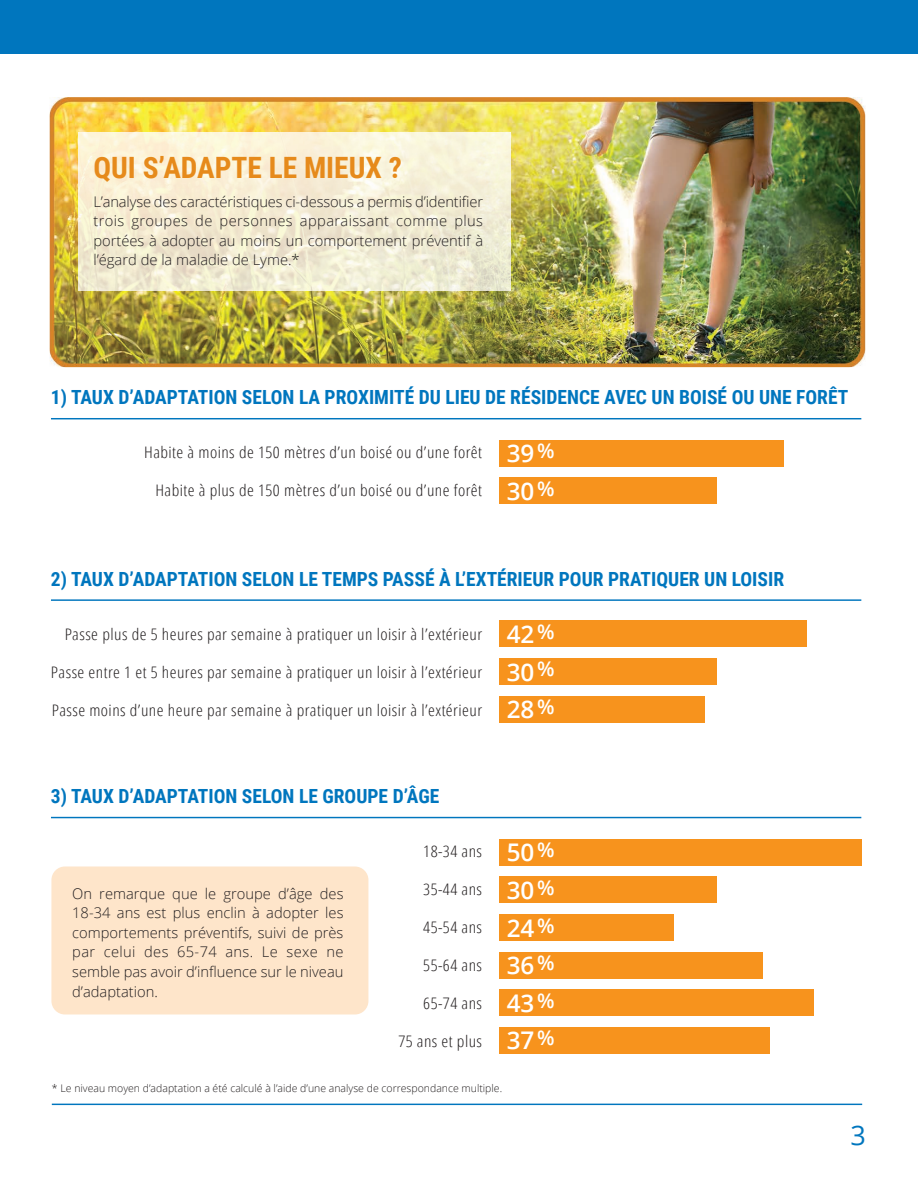
<style>
.page{position:relative;width:918px;height:1188px;background:#fff}
.page>*{position:absolute;margin:0;border:0;box-sizing:border-box;transform-origin:0 0}
.t1{font:700 29.4px "Roboto Condensed";color:#e68a1b}
.t2{font:27px "Open Sans";color:#0076be}
.t3{font:600 24.3px/37.7px "Open Sans";letter-spacing:-.01em;color:#fff;text-align:justify}
.t4{font:700 19.5px "Roboto Condensed";color:#0076be}
.t5{font:300 15.9px "Open Sans Condensed";letter-spacing:.025em;color:#231f20;scale:1.1 1}
.t6{font:300 14.7px/19.5px "Open Sans";color:#231f20;text-align:justify}
.t7{font:300 10.5px "Open Sans";color:#231f20}
</style>
<div class="page">
<div style="left:0;top:0;width:918px;height:54px;background:#0076be"></div>
<hr style="left:52px;top:1104px;width:810px;height:1px;background:#0076be">
<div style="left:51px;top:867px;width:317px;height:147px;background:#fee5ca;border-radius:14px"></div>
<img style="left:50px;top:97px;width:816px;height:270px">
<img style="left:79px;top:133px;width:432px;height:158px">
<div style="left:500px;top:440px;width:284px;height:27px;background:#f7931d"></div>
<div style="left:500px;top:477px;width:217px;height:27px;background:#f7931d"></div>
<div style="left:500px;top:620px;width:307px;height:27px;background:#f7931d"></div>
<div style="left:500px;top:658px;width:217px;height:27px;background:#f7931d"></div>
<div style="left:500px;top:696px;width:205px;height:27px;background:#f7931d"></div>
<div style="left:500px;top:839px;width:362px;height:27px;background:#f7931d"></div>
<div style="left:500px;top:876px;width:217px;height:27px;background:#f7931d"></div>
<div style="left:500px;top:914px;width:174px;height:27px;background:#f7931d"></div>
<div style="left:500px;top:952px;width:263px;height:27px;background:#f7931d"></div>
<div style="left:500px;top:989px;width:314px;height:27px;background:#f7931d"></div>
<div style="left:500px;top:1027px;width:270px;height:27px;background:#f7931d"></div>
<hr style="left:51px;top:418px;width:810px;height:1px;background:#0076be">
<hr style="left:51px;top:599px;width:810px;height:2px;background:#0076be">
<hr style="left:51px;top:817px;width:810px;height:1px;background:#0076be">
<h1 class="t1" style="left:93px;top:146px;width:310px">QUI S’ADAPTE LE MIEUX ?</h1>
<p class="t6" style="left:93px;top:191px;width:391px">L’analyse des caractéristiques ci-dessous a permis d’identifier trois groupes de personnes apparaissant comme plus portées à adopter au moins un comportement préventif à l’égard de la maladie de Lyme.*</p>
<h3 class="t4" style="left:51px;top:384px;width:799px">1) TAUX D’ADAPTATION SELON LA PROXIMITÉ DU LIEU DE RÉSIDENCE AVEC UN BOISÉ OU UNE FORÊT</h3>
<p class="t5" style="left:144px;top:442px;width:309px">Habite à moins de 150 mètres d’un boisé ou d’une forêt</p>
<p class="t5" style="left:155px;top:480px;width:298px">Habite à plus de 150 mètres d’un boisé ou d’une forêt</p>
<h3 class="t3" style="left:507px;top:434px;width:49px">39<sup>%<br></sup>30<sup>%</sup></h3>
<h3 class="t4" style="left:51px;top:565px;width:735px">2) TAUX D’ADAPTATION SELON LE TEMPS PASSÉ À L’EXTÉRIEUR POUR PRATIQUER UN LOISIR</h3>
<p class="t5" style="left:65px;top:623px;width:381px">Passe plus de 5 heures par semaine à pratiquer un loisir à l’extérieur</p>
<p class="t5" style="left:51px;top:661px;width:393px">Passe entre 1 et 5 heures par semaine à pratiquer un loisir à l’extérieur</p>
<p class="t5" style="left:52px;top:699px;width:393px">Passe moins d’une heure par semaine à pratiquer un loisir à l’extérieur</p>
<h3 class="t3" style="left:507px;top:615px;width:49px">42<sup>% </sup>30<sup>% </sup>28<sup>%</sup></h3>
<h3 class="t4" style="left:51px;top:783px;width:390px">3) TAUX D’ADAPTATION SELON LE GROUPE D’ÂGE</h3>
<p class="t6" style="left:72px;top:883px;width:273px">On remarque que le groupe d’âge des 18-34 ans est plus enclin à adopter les comportements préventifs, suivi de près par celui des 65-74 ans. Le sexe ne semble pas avoir d’influence sur le niveau d’adaptation.</p>
<p class="t5" style="left:423px;top:841px;width:55px">18-34 ans</p>
<p class="t5" style="left:423px;top:879px;width:55px">35-44 ans</p>
<p class="t5" style="left:423px;top:917px;width:55px">45-54 ans</p>
<p class="t5" style="left:423px;top:955px;width:55px">55-64 ans</p>
<p class="t5" style="left:423px;top:993px;width:55px">65-74 ans</p>
<p class="t5" style="left:398px;top:1031px;width:78px">75 ans et plus</p>
<h3 class="t3" style="left:507px;top:833px;width:49px">50<sup>% </sup>30<sup>% </sup>24<sup>% </sup>36<sup>% </sup>43<sup>% </sup>37<sup>%</sup></h3>
<p class="t7" style="left:52px;top:1081px;width:452px">* Le niveau moyen d’adaptation a été calculé à l’aide d’une analyse de correspondance multiple.</p>
<h2 class="t2" style="left:851px;top:1116px;width:17px">3</h2>
</div>
